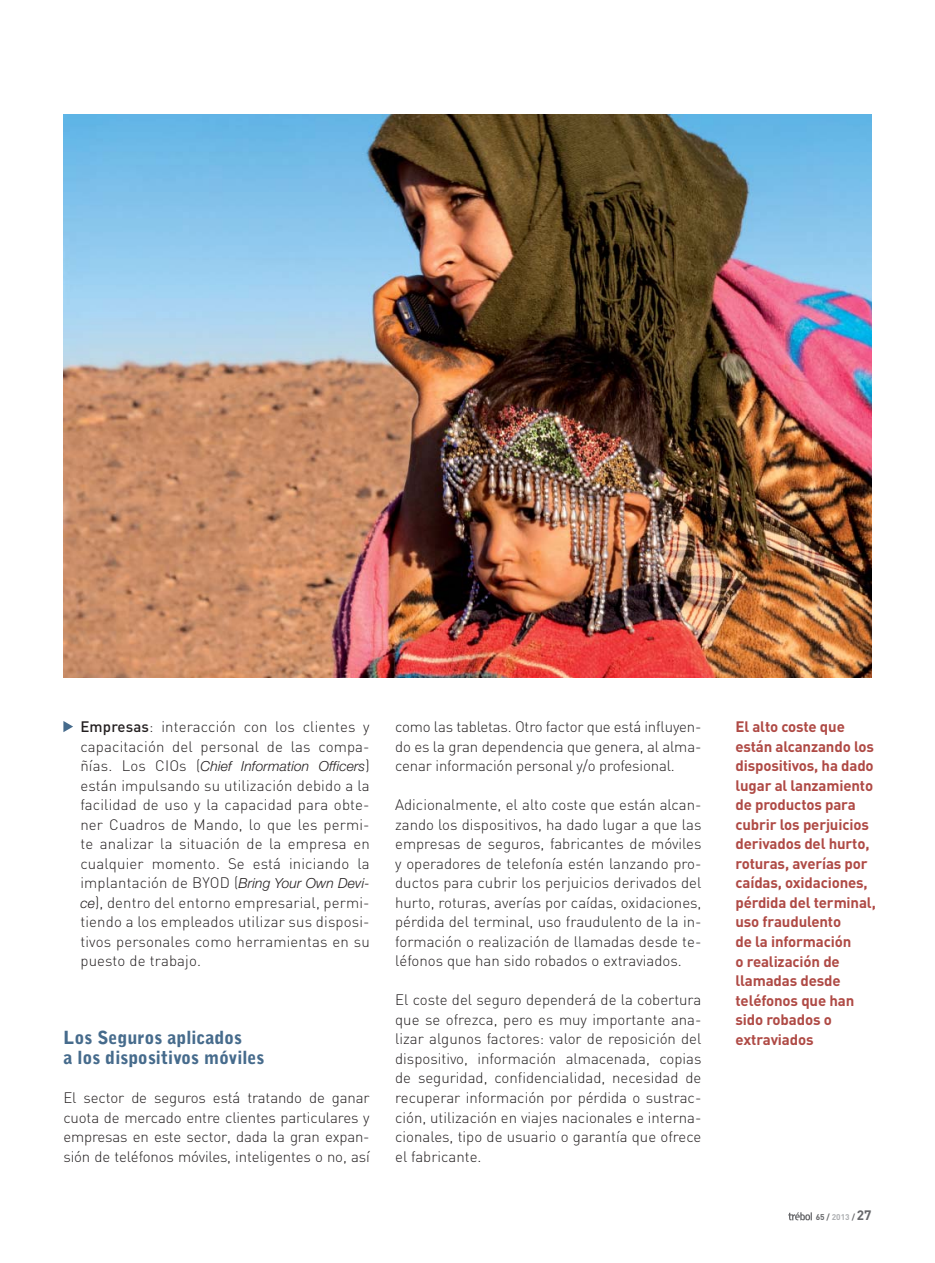
<style>
.page{position:relative;width:935px;height:1263px;background:#fff}
.page>*{position:absolute;margin:0;border:0;box-sizing:border-box;transform-origin:0 0}
.t1{font:900 18px/19.5px "Bell Gothic Std";color:#466b8c}
.t2{font:300 15px/19.5px "DIN";color:#231f20;text-align:justify}
.t3{font:700 15px/19.5px "DIN";letter-spacing:-.01em;color:#af4a45}
.t4{font:italic 300 13.8px "Helvetica Neue";letter-spacing:.01em;color:#231f20}
.t5{font:700 8.25px "DIN";color:#67686b}
.s1{font-weight:500}
.s2{font-family:"DIN";font-style:normal;font-size:15px}
.s3{font-family:"Helvetica Neue";font-style:italic;font-size:13.8px}
.s4{color:#aeb0b3}
.s5{font-size:13.5px}
</style>
<div class="page">
<svg style="left:788px;top:1212px;width:24px;height:8px"></svg>
<svg style="left:63px;top:721px;width:10px;height:11px"></svg>
<img style="left:63px;top:114px;width:808px;height:563px">
<p class="t2" style="left:80px;top:718px;width:291px"><span class="s1">Empresas</span>: interacción con los clientes y capacitación del personal de las compa-</p>
<p class="t4" style="left:80px;top:761px;width:291px"><span class="s2">ñías. Los CIOs (</span>Chief Information Officers<span class="s2">)</span></p>
<p class="t2" style="left:80px;top:777px;width:291px">están impulsando su utilización debido a la facilidad de uso y la capacidad para obte&shy;ner Cuadros de Mando, lo que les permi&shy;te analizar la situación de la empresa en cualquier momento. Se está iniciando la implantación de BYOD (<span class="s3">Bring Your Own Devi&shy;ce</span>), dentro del entorno empresarial, permi&shy;tiendo a los empleados utilizar sus disposi&shy;tivos personales como herramientas en su puesto de trabajo.</p>
<p class="t1" style="left:63px;top:1029px;width:203px">Los Seguros aplicados<br>a los dispositivos móviles</p>
<p class="t2" style="left:63px;top:1089px;width:308px">El sector de seguros está tratando de ganar cuota de mercado entre clientes particulares y empresas en este sector, dada la gran expan&shy;sión de teléfonos móviles, inteligentes o no, así</p>
<p class="t2" style="left:395px;top:718px;width:308px">como las tabletas. Otro factor que está influyen&shy;do es la gran dependencia que genera, al alma&shy;cenar información personal y/o profesional.</p>
<p class="t2" style="left:395px;top:796px;width:308px">Adicionalmente, el alto coste que están alcan&shy;zando los dispositivos, ha dado lugar a que las empresas de seguros, fabricantes de móviles y operadores de telefonía estén lanzando pro&shy;ductos para cubrir los perjuicios derivados del hurto, roturas, averías por caídas, oxidaciones, pérdida del terminal, uso fraudulento de la in&shy;formación o realización de llamadas desde te&shy;léfonos que han sido robados o extraviados.</p>
<p class="t2" style="left:395px;top:991px;width:308px">El coste del seguro dependerá de la cobertura que se ofrezca, pero es muy importante ana&shy;lizar algunos factores: valor de reposición del dispositivo, información almacenada, copias de seguridad, confidencialidad, necesidad de recuperar información por pérdida o sustrac&shy;ción, utilización en viajes nacionales e interna&shy;cionales, tipo de usuario o garantía que ofrece el fabricante.</p>
<p class="t3" style="left:735px;top:718px;width:142px">El alto coste que están alcanzando los dispositivos, ha dado lugar al lanzamiento de productos para cubrir los perjuicios derivados del hurto, roturas, averías por caídas, oxidaciones, pérdida del terminal, uso fraudulento<br>de la información<br>o realización de llamadas desde teléfonos que han sido robados o extraviados</p>
<p class="t5" style="left:815px;top:1214px;width:57px">65 / <span class="s4">2013</span> / <span class="s5">27</span></p>
</div>
